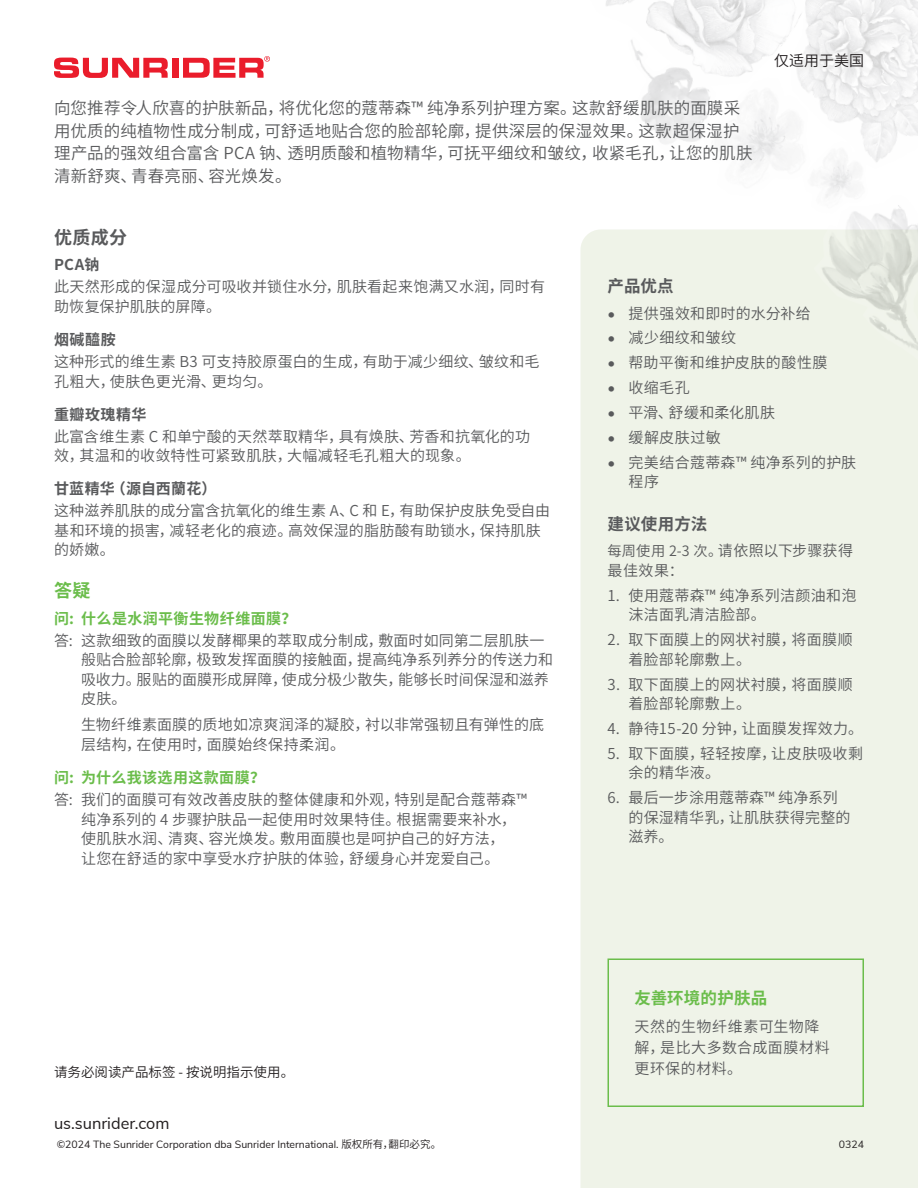
<style>
.page{position:relative;width:918px;height:1188px;background:#fff}
.page>*{position:absolute;margin:0;border:0;box-sizing:border-box;transform-origin:0 0}
.Subhead{font:700 18px "Source Han Sans CN";color:#595a5c}
.Subhead-2{font:700 18px "Source Han Sans CN";color:#6bbd4b}
.Intro{font:16.5px/22.5px "Source Han Sans CN";letter-spacing:.015em;color:#595a5c}
.t1{font:16.5px "Nunito Sans";color:#231f20}
.Subhead-3{font:700 16.5px "Source Han Sans CN";color:#595a5c}
.Subhead-4{font:700 16.5px "Source Han Sans CN";letter-spacing:.005em;color:#6bbd4b}
.Body_Copy{font:15px/19.5px "Source Han Sans CN";letter-spacing:.015em;color:#595a5c}
.Sidebar_Bullets{font:15px/19.5px "Source Han Sans CN";letter-spacing:.025em;color:#595a5c}
.Body_Copy-2{font:15px/21px "Source Han Sans CN";letter-spacing:.035em;color:#595a5c}
.FAQ_Subhead{font:700 15px "Source Han Sans CN";letter-spacing:.03em;color:#6bbd4b}
.Ingredient_Subhead{font:700 15px "Source Han Sans CN";letter-spacing:.025em;color:#595a5c}
.t2{font:15px "Source Han Sans CN";color:#231f20}
.Body_Copy-3{font:14.25px "Source Han Sans CN";color:#595a5c}
.t3{font:13.5px "Source Han Sans CN";color:#231f20}
.t4{font:10.5px "Nunito Sans";color:#231f20}
.s1{font-family:"Source Han Sans CN"}
.s2{font-family:"Nunito Sans"}
.s3{font-size:15px}
</style>
<div class="page">
<div style="left:580px;top:465px;width:338px;height:723px;background:#eff3e8"></div>
<img style="left:580px;top:0;width:338px;height:465px">
<svg style="left:54px;top:58px;width:114px;height:20px"></svg>
<div style="left:172px;top:58px;width:6px;height:20px;background:#ea1c2b"></div>
<svg style="left:183px;top:56px;width:87px;height:22px"></svg>
<div style="left:608px;top:958px;width:256px;height:149px;border:2px solid #6bbd4b"></div>
<p class="Intro" style="left:54px;top:97px;width:700px">向您推荐令人欣喜的护肤新品，将优化您的蔻蒂森™ 纯净系列护理方案。这款舒缓肌肤的面膜采用优质的纯植物性成分制成，可舒适地贴合您的脸部轮廓，提供深层的保湿效果。这款超保湿护理产品的强效组合富含 PCA 钠、透明质酸和植物精华，可抚平细纹和皱纹，收紧毛孔，让您的肌肤清新舒爽、青春亮丽、容光焕发。</p>
<p class="t2" style="left:774px;top:52px;width:91px">仅适用于美国</p>
<p class="Subhead" style="left:54px;top:227px;width:75px">优质成分</p>
<p class="Ingredient_Subhead" style="left:54px;top:256px;width:47px">PCA钠</p>
<p class="Body_Copy" style="left:54px;top:277px;width:493px">此天然形成的保湿成分可吸收并锁住水分，肌肤看起来饱满又水润，同时有助恢复保护肌肤的屏障。</p>
<p class="Ingredient_Subhead" style="left:54px;top:331px;width:63px">烟碱醯胺</p>
<p class="Body_Copy" style="left:54px;top:352px;width:487px">这种形式的维生素 B3 可支持胶原蛋白的生成，有助于减少细纹、皱纹和毛孔粗大，使肤色更光滑、更均匀。</p>
<p class="Ingredient_Subhead" style="left:54px;top:406px;width:94px">重瓣玫瑰精华</p>
<p class="Body_Copy" style="left:54px;top:427px;width:478px">此富含维生素 C 和单宁酸的天然萃取精华，具有焕肤、芳香和抗氧化的功效，其温和的收敛特性可紧致肌肤，大幅减轻毛孔粗大的现象。</p>
<p class="Ingredient_Subhead" style="left:54px;top:480px;width:164px">甘蓝精华（源自西蘭花）</p>
<p class="Body_Copy" style="left:54px;top:501px;width:498px">这种滋养肌肤的成分富含抗氧化的维生素 A、C 和 E，有助保护皮肤免受自由基和环境的损害，减轻老化的痕迹。高效保湿的脂肪酸有助锁水，保持肌肤的娇嫩。</p>
<p class="Subhead-2" style="left:54px;top:581px;width:38px">答疑</p>
<p class="FAQ_Subhead" style="left:54px;top:610px;width:244px">问: 什么是水润平衡生物纤维面膜？</p>
<p class="Body_Copy" style="left:81px;top:631px;width:474px;text-indent:-27px">答: 这款细致的面膜以发酵椰果的萃取成分制成，敷面时如同第二层肌肤一般贴合脸部轮廓，极致发挥面膜的接触面，提高纯净系列养分的传送力和吸收力。服贴的面膜形成屏障，使成分极少散失，能够长时间保湿和滋养皮肤。</p>
<p class="Body_Copy" style="left:81px;top:716px;width:465px">生物纤维素面膜的质地如凉爽润泽的凝胶，衬以非常强韧且有弹性的底层结构，在使用时，面膜始终保持柔润。</p>
<p class="FAQ_Subhead" style="left:54px;top:769px;width:213px">问: 为什么我该选用这款面膜？</p>
<p class="Body_Copy" style="left:81px;top:790px;width:447px;text-indent:-27px">答: 我们的面膜可有效改善皮肤的整体健康和外观，特别是配合蔻蒂森™纯净系列的 4 步骤护肤品一起使用时效果特佳。根据需要来补水，使肌肤水润、清爽、容光焕发。敷用面膜也是呵护自己的好方法，<br>让您在舒适的家中享受水疗护肤的体验，舒缓身心并宠爱自己。</p>
<p class="t3" style="left:54px;top:1065px;width:242px">请务必阅读产品标签 - 按说明指示使用。</p>
<p class="t1" style="left:54px;top:1111px;width:117px">us.sunrider.com</p>
<p class="t4" style="left:57px;top:1137px;width:386px">©2024 The Sunrider Corporation dba Sunrider International. <span class="s1">版权所有，翻印必究。</span></p>
<p class="Subhead-3" style="left:608px;top:277px;width:68px">产品优点</p>
<p class="Sidebar_Bullets" style="left:608px;top:304px;width:205px"><span class="s2">•</span> 提供强效和即时的水分补给</p>
<p class="Sidebar_Bullets" style="left:608px;top:329px;width:130px"><span class="s2">•</span> 减少细纹和皱纹</p>
<p class="Sidebar_Bullets" style="left:608px;top:353px;width:222px"><span class="s2">•</span> 帮助平衡和维护皮肤的酸性膜</p>
<p class="Sidebar_Bullets" style="left:608px;top:378px;width:84px"><span class="s2">•</span> 收缩毛孔</p>
<p class="Sidebar_Bullets" style="left:608px;top:403px;width:169px"><span class="s2">•</span> 平滑、舒缓和柔化肌肤</p>
<p class="Sidebar_Bullets" style="left:608px;top:428px;width:115px"><span class="s2">•</span> 缓解皮肤过敏</p>
<p class="Sidebar_Bullets" style="left:628px;top:453px;width:229px;text-indent:-21px"><span class="s2">•</span> 完美结合蔻蒂森™ 纯净系列的护肤程序</p>
<p class="Subhead-3" style="left:608px;top:515px;width:101px">建议使用方法</p>
<p class="Body_Copy-3" style="left:608px;top:543px;width:247px">每周使用 2-3 次。<span class="s3">请依照以下步骤获得</span></p>
<p class="Body_Copy" style="left:608px;top:561px;width:78px">最佳效果：</p>
<p class="Body_Copy" style="left:628px;top:586px;width:229px;text-indent:-21px">1. 使用蔻蒂森™ 纯净系列洁颜油和泡沫洁面乳清洁脸部。</p>
<p class="Body_Copy" style="left:628px;top:630px;width:226px;text-indent:-21px">2. 取下面膜上的网状衬膜，将面膜顺着脸部轮廓敷上。</p>
<p class="Body_Copy" style="left:628px;top:675px;width:226px;text-indent:-21px">3. 取下面膜上的网状衬膜，将面膜顺着脸部轮廓敷上。</p>
<p class="Body_Copy" style="left:608px;top:719px;width:257px">4. 静待15-20 分钟，让面膜发挥效力。</p>
<p class="Body_Copy" style="left:628px;top:744px;width:236px;text-indent:-21px">5. 取下面膜，轻轻按摩，让皮肤吸收剩余的精华液。</p>
<p class="Body_Copy" style="left:628px;top:788px;width:224px;text-indent:-21px">6. 最后一步涂用蔻蒂森™ 纯净系列的保湿精华乳，让肌肤获得完整的滋养。</p>
<p class="Subhead-4" style="left:634px;top:988px;width:134px">友善环境的护肤品</p>
<p class="Body_Copy-2" style="left:634px;top:1017px;width:197px">天然的生物纤维素可生物降解，是比大多数合成面膜材料更环保的材料。</p>
<p class="t4" style="left:839px;top:1136px;width:27px">0324</p>
</div>
